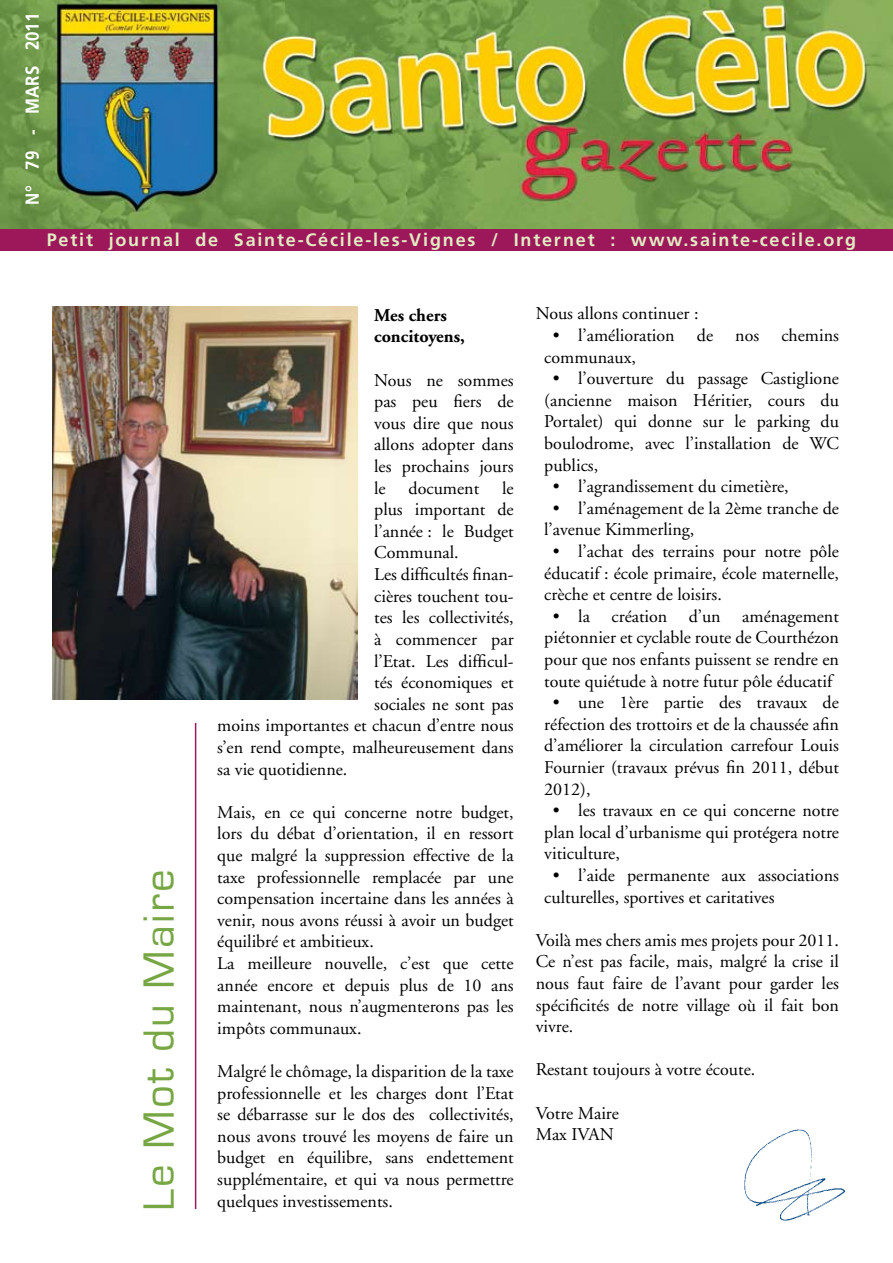
<style>
.page{position:relative;width:893px;height:1263px;background:#fff}
.page>*{position:absolute;margin:0;border:0;box-sizing:border-box;transform-origin:0 0}
.t1{font:45px "Eurostile";letter-spacing:.05em;color:#77a744}
.t2{font:700 18.75px "Frutiger";color:#fff;scale:.9 1}
.t3{font:18px/21.6px "Adobe Garamond";color:#000;text-align:justify}
.t4{font:700 18px "Frutiger";letter-spacing:.1em;color:#e1ebc2}
.t5{font:700 18px/21.6px "Adobe Garamond";color:#000}
</style>
<div class="page">
<img style="left:744px;top:1129px;width:102px;height:92px">
<img style="left:0;top:0;width:893px;height:230px">
<div style="left:0;top:230px;width:893px;height:21px;background:#9c185b"></div>
<img style="left:53px;top:306px;width:304px;height:393px">
<hr style="left:195px;top:723px;width:1px;height:486px;background:#9c185b">
<p class="t2" style="left:21px;top:204px;width:215px;rotate:-90deg">N° 79 - MARS 2011</p>
<p class="t4" style="left:47px;top:230px;width:811px">Petit journal de Sainte-Cécile-les-Vignes / Internet : www.sainte-cecile.org</p>
<h1 class="t1" style="left:135px;top:1211px;width:344px;rotate:-90deg">Le Mot du Maire</h1>
<p class="t5" style="left:374px;top:305px;width:92px">Mes chers concitoyens,</p>
<p class="t3" style="left:374px;top:370px;width:141px">Nous ne sommes pas peu fiers de vous dire que nous allons adopter dans les prochains jours le</p>
<p class="t3" style="left:409px;top:478px;width:72px">document</p>
<p class="t3" style="left:502px;top:478px;width:13px">le</p>
<p class="t3" style="left:374px;top:499px;width:141px">plus important de</p>
<p class="t3" style="left:374px;top:521px;width:141px">l’année : le Budget</p>
<p class="t3" style="left:374px;top:542px;width:86px">Communal.</p>
<p class="t3" style="left:374px;top:564px;width:141px">Les difficultés finan-</p>
<p class="t3" style="left:374px;top:586px;width:141px">cières touchent tou-</p>
<p class="t3" style="left:374px;top:607px;width:141px">tes les collectivités,</p>
<p class="t3" style="left:374px;top:629px;width:141px">à commencer par</p>
<p class="t3" style="left:374px;top:650px;width:141px">l’Etat. Les difficul-</p>
<p class="t3" style="left:374px;top:672px;width:141px">tés économiques et</p>
<p class="t3" style="left:374px;top:694px;width:141px">sociales ne sont pas</p>
<p class="t3" style="left:217px;top:715px;width:298px">moins importantes et chacun d’entre nous</p>
<p class="t3" style="left:217px;top:737px;width:298px">s’en rend compte, malheureusement dans</p>
<p class="t3" style="left:217px;top:758px;width:132px">sa vie quotidienne.</p>
<p class="t3" style="left:217px;top:802px;width:298px;text-align:left">Mais, en ce qui concerne notre budget, lors du débat d’orientation, il en ressort que malgré la suppression effective de la taxe professionnelle remplacée par une compensation incertaine dans les années à venir, nous avons réussi à avoir un budget équilibré et ambitieux.<br>La meilleure nouvelle, c’est que cette année encore et depuis plus de 10 ans maintenant, nous n’augmenterons pas les impôts communaux.</p>
<p class="t3" style="left:217px;top:1061px;width:298px">Malgré le chômage, la disparition de la taxe professionnelle et les charges dont l’Etat se débarrasse sur le dos des collectivités, nous avons trouvé les moyens de faire un budget en équilibre, sans endettement supplémentaire, et qui va nous permettre</p>
<p class="t3" style="left:217px;top:1190px;width:177px">quelques investissements.</p>
<p class="t3" style="left:536px;top:303px;width:164px">Nous allons continuer :</p>
<p class="t3" style="left:578px;top:325px;width:262px">l’amélioration de nos chemins</p>
<p class="t3" style="left:544px;top:346px;width:93px">communaux,</p>
<p class="t3" style="left:578px;top:368px;width:262px">l’ouverture du passage Castiglione</p>
<p class="t3" style="left:544px;top:390px;width:296px">(ancienne maison Héritier, cours du</p>
<p class="t3" style="left:544px;top:411px;width:296px">Portalet) qui donne sur le parking du</p>
<p class="t3" style="left:544px;top:433px;width:296px">boulodrome, avec l’installation de WC</p>
<p class="t3" style="left:544px;top:454px;width:55px">publics,</p>
<p class="t3" style="left:578px;top:476px;width:212px">l’agrandissement du cimetière,</p>
<p class="t3" style="left:578px;top:498px;width:262px">l’aménagement de la 2ème tranche de</p>
<p class="t3" style="left:544px;top:519px;width:152px">l’avenue Kimmerling,</p>
<p class="t3" style="left:578px;top:541px;width:262px">l’achat des terrains pour notre pôle</p>
<p class="t3" style="left:544px;top:562px;width:296px">éducatif : école primaire, école maternelle,</p>
<p class="t3" style="left:544px;top:584px;width:179px">crèche et centre de loisirs.</p>
<p class="t3" style="left:578px;top:606px;width:262px">la création d’un aménagement</p>
<p class="t3" style="left:544px;top:627px;width:296px">piétonnier et cyclable route de Courthézon</p>
<p class="t3" style="left:544px;top:649px;width:296px">pour que nos enfants puissent se rendre en</p>
<p class="t3" style="left:544px;top:670px;width:289px">toute quiétude à notre futur pôle éducatif</p>
<p class="t3" style="left:578px;top:692px;width:262px">une 1ère partie des travaux de</p>
<p class="t3" style="left:544px;top:714px;width:296px">réfection des trottoirs et de la chaussée afin</p>
<p class="t3" style="left:544px;top:735px;width:296px">d’améliorer la circulation carrefour Louis</p>
<p class="t3" style="left:544px;top:757px;width:296px">Fournier (travaux prévus fin 2011, début</p>
<p class="t3" style="left:544px;top:778px;width:48px">2012),</p>
<p class="t3" style="left:578px;top:800px;width:262px">les travaux en ce qui concerne notre</p>
<p class="t3" style="left:544px;top:822px;width:296px">plan local d’urbanisme qui protégera notre</p>
<p class="t3" style="left:544px;top:843px;width:77px">viticulture,</p>
<p class="t3" style="left:578px;top:865px;width:262px">l’aide permanente aux associations</p>
<p class="t3" style="left:544px;top:886px;width:232px">culturelles, sportives et caritatives</p>
<p class="t3" style="left:536px;top:930px;width:305px">Voilà mes chers amis mes projets pour 2011.<br>Ce n’est pas facile, mais, malgré la crise il nous faut faire de l’avant pour garder les spécificités de notre village où il fait bon vivre.</p>
<p class="t3" style="left:536px;top:1059px;width:221px">Restant toujours à votre écoute.</p>
<p class="t3" style="left:536px;top:1102px;width:85px">Votre Maire<br>Max IVAN</p>
<p class="t3" style="left:553px;top:325px;width:8px">•</p>
<p class="t3" style="left:553px;top:368px;width:8px">•</p>
<p class="t3" style="left:553px;top:476px;width:8px">• •</p>
<p class="t3" style="left:553px;top:541px;width:8px">•</p>
<p class="t3" style="left:553px;top:606px;width:8px">•</p>
<p class="t3" style="left:553px;top:692px;width:8px">•</p>
<p class="t3" style="left:553px;top:800px;width:8px">•</p>
<p class="t3" style="left:553px;top:865px;width:8px">•</p>
</div>
